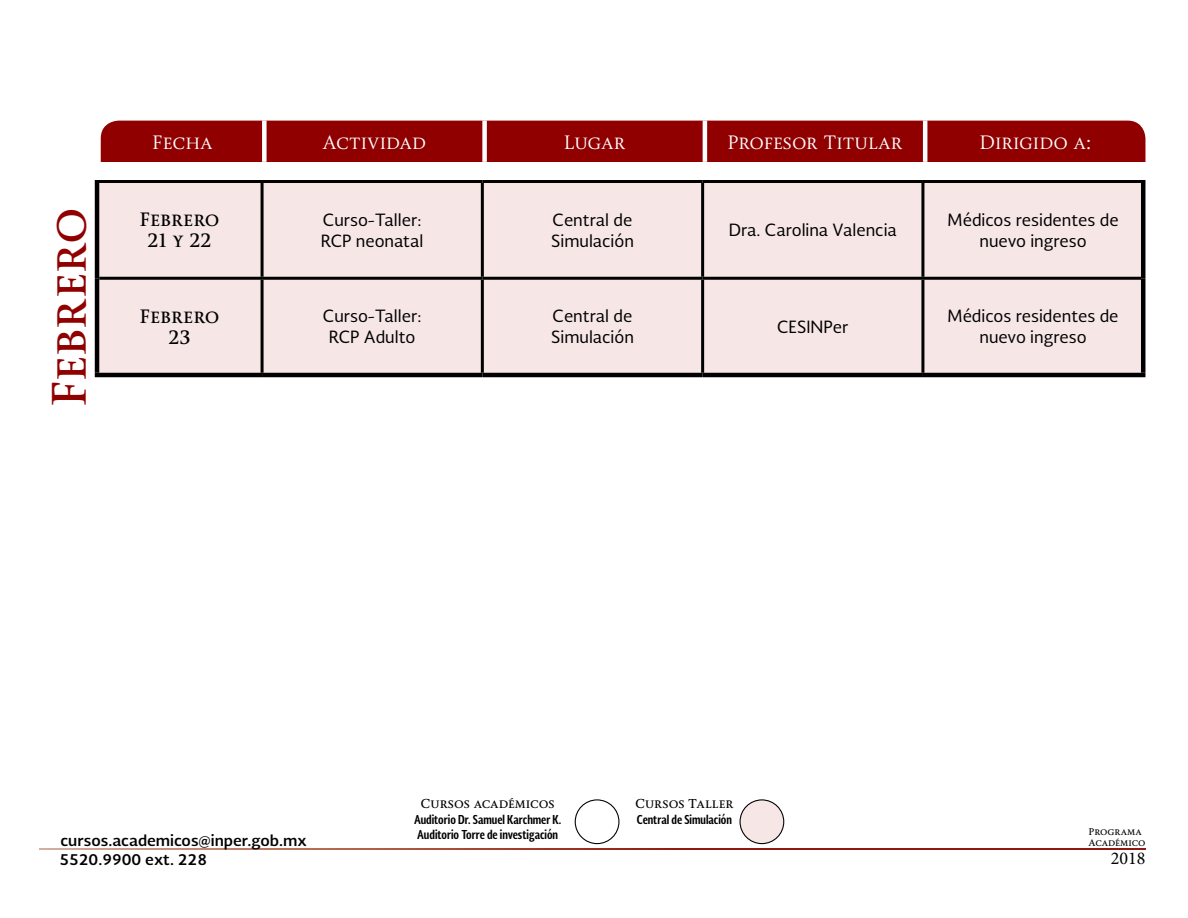
<style>
.page{position:relative;width:1188px;height:918px;background:#fff}
.page>*{position:absolute;margin:0;border:0;box-sizing:border-box;transform-origin:0 0}
.t1{font:700 45px "Soberana Titular";color:#900000}
.t2{font:18px "Soberana Titular";color:#fff}
.t3{font:700 18px/21px "Soberana Titular";color:#000;text-align:center}
.t4{font:18px "Minion Pro";color:#000}
.t5{font:16.5px/21px "Soberana Sans";color:#000}
.t6{font:700 15px/18.9px "Soberana Sans";color:#000}
.t7{font:700 12px/15.3px "Soberana Sans Condensed";color:#000}
.t8{font:700 12px "Soberana Titular";color:#000}
.t9{font:700 9px/10.8px "Soberana Titular";color:#000}
</style>
<div class="page">
<svg style="left:40px;top:849px;width:1105px;height:1px"></svg>
<div style="left:575px;top:799px;width:44px;height:45px;border:1px solid #000;border-radius:50%"></div>
<div style="left:740px;top:800px;width:44px;height:44px;background:#f7e6e6;border-radius:50%"></div>
<div style="left:740px;top:799px;width:44px;height:45px;border:1px solid #000;border-radius:50%"></div>
<div style="left:99px;top:183px;width:1042px;height:94px;background:#f7e6e6"></div>
<div style="left:99px;top:280px;width:1042px;height:93px;background:#f7e6e6"></div>
<hr style="left:95px;top:183px;width:4px;height:95px;background:#000">
<hr style="left:1141px;top:183px;width:4px;height:95px;background:#000">
<hr style="left:95px;top:278px;width:4px;height:95px;background:#000">
<hr style="left:1141px;top:278px;width:4px;height:95px;background:#000">
<hr style="left:261px;top:183px;width:3px;height:94px;background:#000">
<hr style="left:481px;top:183px;width:3px;height:94px;background:#000">
<hr style="left:701px;top:183px;width:3px;height:94px;background:#000">
<hr style="left:921px;top:183px;width:3px;height:94px;background:#000">
<hr style="left:261px;top:280px;width:3px;height:93px;background:#000">
<hr style="left:481px;top:280px;width:3px;height:93px;background:#000">
<hr style="left:701px;top:280px;width:3px;height:93px;background:#000">
<hr style="left:921px;top:280px;width:3px;height:93px;background:#000">
<hr style="left:95px;top:373px;width:167px;height:4px;background:#000">
<hr style="left:262px;top:373px;width:220px;height:4px;background:#000">
<hr style="left:482px;top:373px;width:221px;height:4px;background:#000">
<hr style="left:703px;top:373px;width:220px;height:4px;background:#000">
<hr style="left:923px;top:373px;width:222px;height:4px;background:#000">
<hr style="left:95px;top:180px;width:167px;height:3px;background:#000">
<hr style="left:262px;top:180px;width:220px;height:3px;background:#000">
<hr style="left:482px;top:180px;width:221px;height:3px;background:#000">
<hr style="left:703px;top:180px;width:220px;height:3px;background:#000">
<hr style="left:923px;top:180px;width:222px;height:3px;background:#000">
<hr style="left:99px;top:277px;width:163px;height:3px;background:#000">
<hr style="left:262px;top:277px;width:220px;height:3px;background:#000">
<hr style="left:482px;top:277px;width:221px;height:3px;background:#000">
<hr style="left:703px;top:277px;width:220px;height:3px;background:#000">
<hr style="left:923px;top:277px;width:218px;height:3px;background:#000">
<div style="left:101px;top:121px;width:1044px;height:41px;background:#900000"></div>
<div style="left:262px;top:120px;width:5px;height:42px;background:#fff"></div>
<div style="left:482px;top:120px;width:5px;height:42px;background:#fff"></div>
<hr style="left:703px;top:120px;width:4px;height:42px;background:#fff">
<hr style="left:923px;top:120px;width:4px;height:42px;background:#fff">
<h1 class="t1" style="left:41px;top:407px;width:202px;rotate:-90deg">Febrero</h1>
<p class="t2" style="left:152px;top:131px;width:62px">Fecha</p>
<p class="t2" style="left:323px;top:131px;width:105px">Actividad</p>
<p class="t2" style="left:564px;top:131px;width:63px">Lugar</p>
<p class="t2" style="left:727px;top:131px;width:177px">Profesor Titular</p>
<p class="t2" style="left:980px;top:131px;width:113px">Dirigido a:</p>
<p class="t3" style="left:140px;top:209px;width:82px">Febrero<br>21 y 22</p>
<p class="t5" style="left:321px;top:209px;width:104px">Curso-Taller:<br>RCP neonatal</p>
<p class="t5" style="left:551px;top:209px;width:84px">Central de<br>Simulación</p>
<p class="t5" style="left:729px;top:219px;width:170px">Dra. Carolina Valencia</p>
<p class="t5" style="left:948px;top:209px;width:172px;text-align:center">Médicos residentes de nuevo ingreso</p>
<p class="t3" style="left:140px;top:306px;width:82px">Febrero<br>23</p>
<p class="t5" style="left:323px;top:305px;width:100px;text-align:center">Curso-Taller:<br>RCP Adulto</p>
<p class="t5" style="left:551px;top:305px;width:84px">Central de<br>Simulación</p>
<p class="t5" style="left:777px;top:316px;width:73px">CESINPer</p>
<p class="t5" style="left:948px;top:305px;width:172px;text-align:center">Médicos residentes de nuevo ingreso</p>
<p class="t6" style="left:59px;top:831px;width:249px">cursos.academicos@inper.gob.mx<br>5520.9900 ext. 228</p>
<p class="t8" style="left:421px;top:796px;width:136px">Cursos académicos</p>
<p class="t7" style="left:414px;top:811px;width:149px">Auditorio Dr. Samuel Karchmer K.<br>Auditorio Torre de investigación</p>
<p class="t8" style="left:635px;top:796px;width:100px">Cursos Taller</p>
<p class="t7" style="left:637px;top:811px;width:97px">Central de Simulación</p>
<p class="t9" style="left:1089px;top:826px;width:58px">Programa<br>Académico</p>
<p class="t4" style="left:1111px;top:846px;width:36px">2018</p>
</div>
